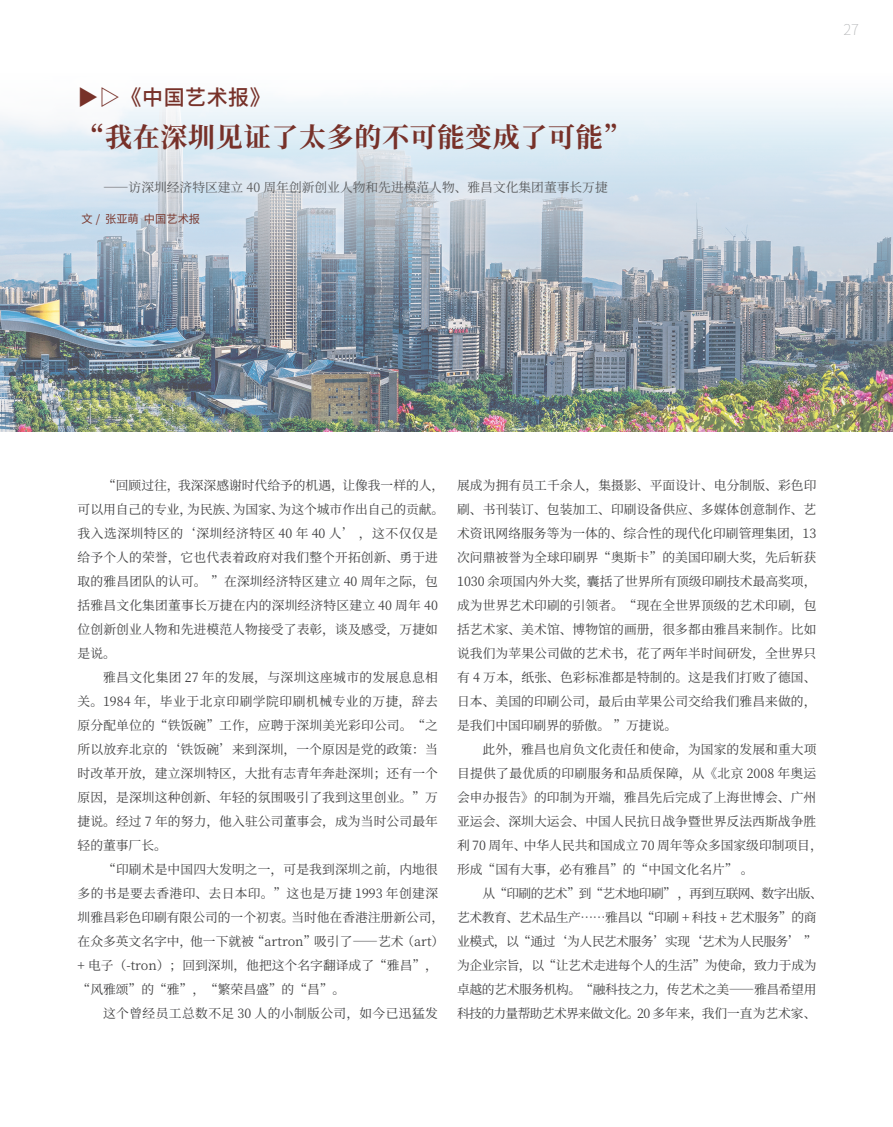
<style>
.page{position:relative;width:893px;height:1127px;background:#fff}
.page>*{position:absolute;margin:0;border:0;box-sizing:border-box;transform-origin:0 0}
.t1{font:700 27px "Source Han Serif CN";letter-spacing:.025em;color:#773129}
.t2{font:500 21px "Source Han Sans CN";letter-spacing:.025em;color:#773129}
.t3{font:200 15px "Source Han Sans CN";color:#b2b4b6}
.t4{font:12.75px "Source Han Serif CN";letter-spacing:.005em;color:#3e3e3f}
.t5{font:12.75px "Source Han Serif CN";letter-spacing:.03em;color:#3e3e3f}
.t6{font:12.75px "Source Han Serif CN";letter-spacing:-.05em;color:#3e3e3f}
.t7{font:12.75px "Source Han Serif CN";letter-spacing:-.03em;color:#3e3e3f}
.t8{font:12.75px "Source Han Serif CN";letter-spacing:.04em;color:#3e3e3f}
.t9{font:12.75px "Source Han Serif CN";color:#57585a}
.t10{font:12.75px "Source Han Serif CN";letter-spacing:.025em;color:#3e3e3f}
.t11{font:12.75px "Source Han Serif CN";letter-spacing:-.035em;color:#3e3e3f}
.t12{font:12.75px "Source Han Serif CN";letter-spacing:-.025em;color:#3e3e3f}
.t13{font:11.25px "Source Han Sans CN";color:#79382e}
</style>
<div class="page">
<img style="left:0;top:99px;width:893px;height:333px">
<p class="t2" style="left:78px;top:85px;width:195px">▶▷《中国艺术报》</p>
<p class="t1" style="left:78px;top:122px;width:554px">“我在深圳见证了太多的不可能变成了可能”</p>
<p class="t9" style="left:103px;top:180px;width:506px">——访深圳经济特区建立 40 周年创新创业人物和先进模范人物、雅昌文化集团董事长万捷</p>
<p class="t13" style="left:82px;top:212px;width:120px">文 / 张亚萌 中国艺术报</p>
<p class="t3" style="left:843px;top:21px;width:17px">27</p>
<p class="t4" style="left:103px;top:478px;width:343px">“回顾过往，我深深感谢时代给予的机遇，让像我一样的人，</p>
<p class="t4" style="left:78px;top:502px;width:368px">可以用自己的专业，为民族、为国家、为这个城市作出自己的贡献。</p>
<p class="t8" style="left:78px;top:526px;width:362px">我入选深圳特区的‘深圳经济特区 40 年 40 人’ ，这不仅仅是</p>
<p class="t4" style="left:78px;top:550px;width:362px">给予个人的荣誉，它也代表着政府对我们整个开拓创新、勇于进</p>
<p class="t4" style="left:78px;top:574px;width:362px">取的雅昌团队的认可。 ”在深圳经济特区建立 40 周年之际，包</p>
<p class="t4" style="left:78px;top:598px;width:362px">括雅昌文化集团董事长万捷在内的深圳经济特区建立 40 周年 40</p>
<p class="t4" style="left:78px;top:622px;width:362px">位创新创业人物和先进模范人物接受了表彰，谈及感受，万捷如</p>
<p class="t4" style="left:78px;top:646px;width:40px">是说。</p>
<p class="t5" style="left:103px;top:670px;width:336px">雅昌文化集团 27 年的发展，与深圳这座城市的发展息息相</p>
<p class="t8" style="left:78px;top:694px;width:362px">关。1984 年，毕业于北京印刷学院印刷机械专业的万捷，辞去</p>
<p class="t4" style="left:78px;top:718px;width:362px">原分配单位的“铁饭碗”工作，应聘于深圳美光彩印公司。“之</p>
<p class="t4" style="left:78px;top:742px;width:362px">所以放弃北京的‘铁饭碗’来到深圳，一个原因是党的政策：当</p>
<p class="t4" style="left:78px;top:766px;width:362px">时改革开放，建立深圳特区，大批有志青年奔赴深圳；还有一个</p>
<p class="t4" style="left:78px;top:790px;width:362px">原因，是深圳这种创新、年轻的氛围吸引了我到这里创业。”万</p>
<p class="t4" style="left:78px;top:814px;width:362px">捷说。经过 7 年的努力，他入驻公司董事会，成为当时公司最年</p>
<p class="t4" style="left:78px;top:838px;width:91px">轻的董事厂长。</p>
<p class="t4" style="left:103px;top:862px;width:336px">“印刷术是中国四大发明之一，可是我到深圳之前，内地很</p>
<p class="t5" style="left:78px;top:886px;width:362px">多的书是要去香港印、去日本印。”这也是万捷 1993 年创建深</p>
<p class="t4" style="left:78px;top:910px;width:368px">圳雅昌彩色印刷有限公司的一个初衷。当时他在香港注册新公司，</p>
<p class="t4" style="left:78px;top:934px;width:368px">在众多英文名字中，他一下就被“artron”吸引了——艺术（art）</p>
<p class="t4" style="left:78px;top:958px;width:362px">+ 电子（-tron）；回到深圳，他把这个名字翻译成了“雅昌”，</p>
<p class="t4" style="left:78px;top:982px;width:269px">“风雅颂”的“雅”，“繁荣昌盛”的“昌”。</p>
<p class="t5" style="left:103px;top:1006px;width:336px">这个曾经员工总数不足 30 人的小制版公司，如今已迅猛发</p>
<p class="t4" style="left:457px;top:478px;width:361px">展成为拥有员工千余人，集摄影、平面设计、电分制版、彩色印</p>
<p class="t4" style="left:457px;top:502px;width:361px">刷、书刊装订、包装加工、印刷设备供应、多媒体创意制作、艺</p>
<p class="t4" style="left:457px;top:526px;width:361px">术资讯网络服务等为一体的、综合性的现代化印刷管理集团，13</p>
<p class="t4" style="left:457px;top:550px;width:361px">次问鼎被誉为全球印刷界“奥斯卡”的美国印刷大奖，先后斩获</p>
<p class="t4" style="left:457px;top:574px;width:361px">1030 余项国内外大奖，囊括了世界所有顶级印刷技术最高奖项，</p>
<p class="t4" style="left:457px;top:598px;width:361px">成为世界艺术印刷的引领者。“现在全世界顶级的艺术印刷，包</p>
<p class="t4" style="left:457px;top:622px;width:361px">括艺术家、美术馆、博物馆的画册，很多都由雅昌来制作。比如</p>
<p class="t4" style="left:457px;top:646px;width:361px">说我们为苹果公司做的艺术书，花了两年半时间研发，全世界只</p>
<p class="t4" style="left:457px;top:670px;width:361px">有 4 万本，纸张、色彩标准都是特制的。这是我们打败了德国、</p>
<p class="t4" style="left:457px;top:694px;width:361px">日本、美国的印刷公司，最后由苹果公司交给我们雅昌来做的，</p>
<p class="t4" style="left:457px;top:718px;width:222px">是我们中国印刷界的骄傲。 ”万捷说。</p>
<p class="t4" style="left:483px;top:742px;width:335px">此外，雅昌也肩负文化责任和使命，为国家的发展和重大项</p>
<p class="t10" style="left:457px;top:766px;width:361px">目提供了最优质的印刷服务和品质保障，从《北京 2008 年奥运</p>
<p class="t4" style="left:457px;top:790px;width:361px">会申办报告》的印制为开端，雅昌先后完成了上海世博会、广州</p>
<p class="t4" style="left:457px;top:814px;width:361px">亚运会、深圳大运会、中国人民抗日战争暨世界反法西斯战争胜</p>
<p class="t4" style="left:457px;top:838px;width:367px">利 70 周年、中华人民共和国成立 70 周年等众多国家级印制项目，</p>
<p class="t4" style="left:457px;top:862px;width:298px">形成“国有大事，必有雅昌”的“中国文化名片” 。</p>
<p class="t6" style="left:483px;top:886px;width:342px">从“印刷的艺术”到“艺术地印刷” ，再到互联网、数字出版、</p>
<p class="t7" style="left:457px;top:910px;width:361px">艺术教育、艺术品生产……雅昌以“印刷 + 科技 + 艺术服务”的商</p>
<p class="t11" style="left:457px;top:934px;width:361px">业模式，以“通过‘为人民艺术服务’实现‘艺术为人民服务’ ”</p>
<p class="t12" style="left:457px;top:958px;width:361px">为企业宗旨，以“让艺术走进每个人的生活”为使命，致力于成为</p>
<p class="t7" style="left:457px;top:982px;width:361px">卓越的艺术服务机构。“融科技之力，传艺术之美——雅昌希望用</p>
<p class="t6" style="left:457px;top:1006px;width:361px">科技的力量帮助艺术界来做文化。20 多年来，我们一直为艺术家、</p>
</div>
